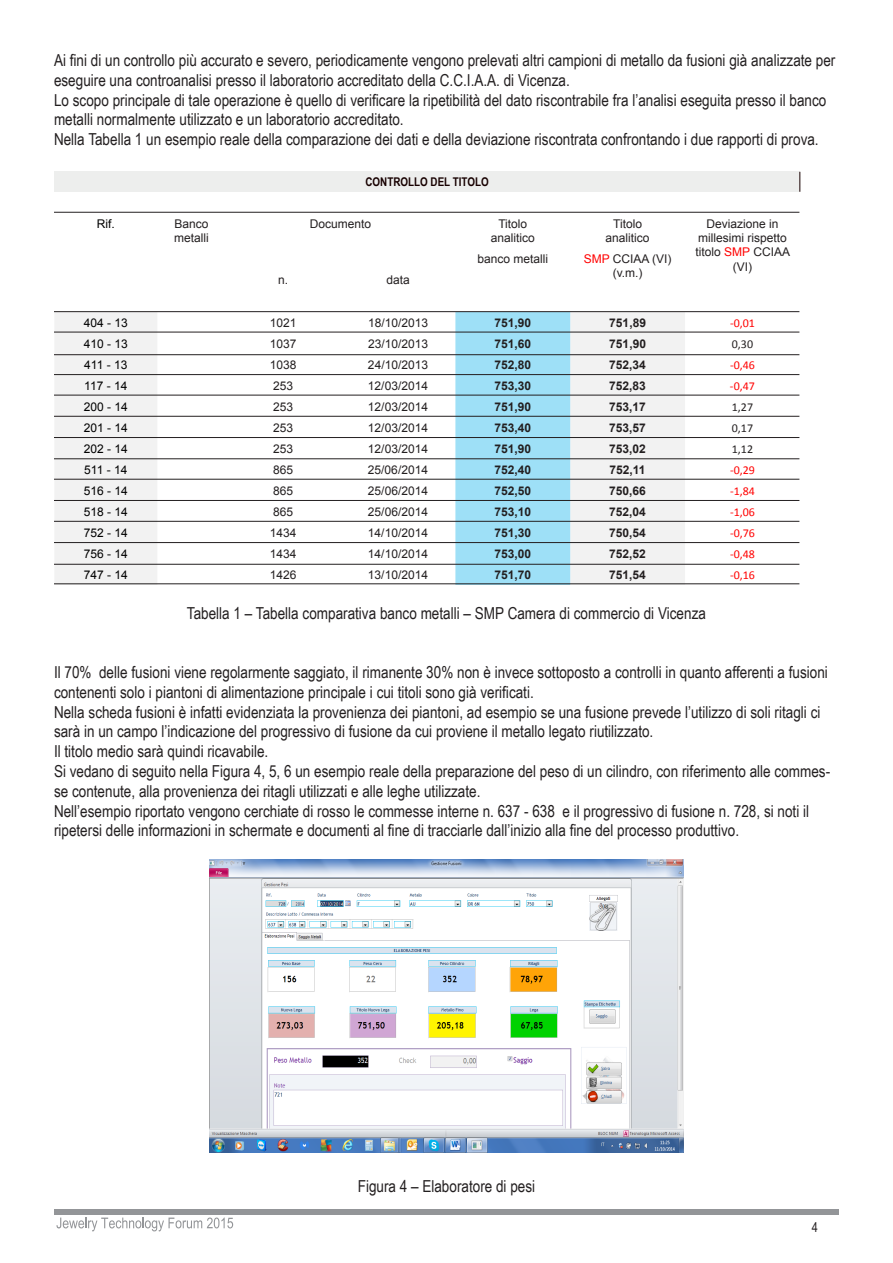
<style>
.page{position:relative;width:893px;height:1263px;background:#fff}
.page>*{position:absolute;margin:0;border:0;box-sizing:border-box;transform-origin:0 0}
.t1{font:16.5px/19.8px "Arial Narrow";color:#231f20}
.t2{font:13.5px "Arial Narrow";color:#231f20}
.t3{font:12px/14.4px "Arial";color:#231f20;text-align:center}
.t4{font:700 12px "Arial";color:#231f20}
.t5{font:12px "Arial";color:#000}
.t6{font:12px "Calibri";color:#f00}
.t7{font:700 12px "Arial Narrow";color:#170000}
.t8{font:12px "Calibri";color:#231f20}
.s1{color:#f00}
</style>
<div class="page">
<svg style="left:56px;top:1217px;width:177px;height:14px"></svg>
<hr style="left:54px;top:1209px;width:785px;height:3px;background:#939598">
<hr style="left:54px;top:1213px;width:785px;height:1px;background:#939598">
<div style="left:54px;top:171px;width:746px;height:21px;background:#edeeed"></div>
<svg style="left:54px;top:312px;width:631px;height:273px"></svg>
<div style="left:455px;top:312px;width:115px;height:273px;background:#9ee0f7"></div>
<svg style="left:799px;top:172px;width:1px;height:20px"></svg>
<img style="left:210px;top:859px;width:473px;height:294px">
<hr style="left:54px;top:212px;width:745px;height:1px;background:#231f20">
<hr style="left:54px;top:311px;width:745px;height:1px;background:#231f20">
<hr style="left:54px;top:332px;width:745px;height:1px;background:#231f20">
<hr style="left:54px;top:354px;width:745px;height:1px;background:#231f20">
<hr style="left:54px;top:374px;width:745px;height:1px;background:#231f20">
<hr style="left:54px;top:395px;width:745px;height:1px;background:#231f20">
<hr style="left:54px;top:416px;width:745px;height:1px;background:#231f20">
<hr style="left:54px;top:437px;width:745px;height:1px;background:#231f20">
<hr style="left:54px;top:458px;width:745px;height:1px;background:#231f20">
<hr style="left:54px;top:479px;width:745px;height:1px;background:#231f20">
<hr style="left:54px;top:500px;width:745px;height:1px;background:#231f20">
<hr style="left:54px;top:521px;width:745px;height:1px;background:#231f20">
<hr style="left:54px;top:542px;width:745px;height:1px;background:#231f20">
<hr style="left:54px;top:564px;width:745px;height:1px;background:#231f20">
<hr style="left:54px;top:583px;width:745px;height:1px;background:#231f20">
<p class="t1" style="left:54px;top:50px;width:783px">Ai fini di un controllo più accurato e severo, periodicamente vengono prelevati altri campioni di metallo da fusioni già analizzate per eseguire una controanalisi presso il laboratorio accreditato della C.C.I.A.A. di Vicenza.<br>Lo scopo principale di tale operazione è quello di verificare la ripetibilità del dato riscontrabile fra l’analisi eseguita presso il banco metalli normalmente utilizzato e un laboratorio accreditato.<br>Nella Tabella 1 un esempio reale della comparazione dei dati e della deviazione riscontrata confrontando i due rapporti di prova.</p>
<p class="t7" style="left:365px;top:173px;width:125px">CONTROLLO DEL TITOLO</p>
<p class="t5" style="left:97px;top:216px;width:19px">Rif.</p>
<p class="t3" style="left:174px;top:216px;width:36px;text-align:left">Banco metalli</p>
<p class="t3" style="left:310px;top:216px;width:63px">Documento</p>
<p class="t3" style="left:491px;top:216px;width:46px">Titolo analitico</p>
<p class="t3" style="left:606px;top:216px;width:46px">Titolo analitico</p>
<p class="t3" style="left:695px;top:216px;width:96px">Deviazione in millesimi rispetto titolo <span class="s1">SMP</span> CCIAA (VI)</p>
<p class="t3" style="left:278px;top:273px;width:12px">n.</p>
<p class="t3" style="left:386px;top:273px;width:25px">data</p>
<p class="t3" style="left:477px;top:251px;width:72px">banco metalli</p>
<p class="t3" style="left:584px;top:251px;width:89px"><span class="s1">SMP</span> CCIAA (VI) (v.m.)</p>
<p class="t5" style="left:84px;top:315px;width:46px">404 - 13</p>
<p class="t3" style="left:270px;top:316px;width:28px">1021</p>
<p class="t3" style="left:368px;top:316px;width:62px">18/10/2013</p>
<p class="t4" style="left:494px;top:315px;width:38px">751,90</p>
<p class="t4" style="left:609px;top:315px;width:38px">751,89</p>
<p class="t6" style="left:730px;top:315px;width:26px">-0,01</p>
<p class="t5" style="left:84px;top:336px;width:46px">410 - 13</p>
<p class="t3" style="left:270px;top:337px;width:28px">1037</p>
<p class="t3" style="left:368px;top:337px;width:62px">23/10/2013</p>
<p class="t4" style="left:494px;top:336px;width:38px">751,60</p>
<p class="t4" style="left:609px;top:336px;width:38px">751,90</p>
<p class="t8" style="left:732px;top:336px;width:23px">0,30</p>
<p class="t5" style="left:84px;top:357px;width:45px">411 - 13</p>
<p class="t3" style="left:270px;top:358px;width:28px">1038</p>
<p class="t3" style="left:368px;top:358px;width:62px">24/10/2013</p>
<p class="t4" style="left:494px;top:357px;width:38px">752,80</p>
<p class="t4" style="left:609px;top:357px;width:38px">752,34</p>
<p class="t6" style="left:730px;top:357px;width:26px">-0,46</p>
<p class="t5" style="left:84px;top:378px;width:45px">117 - 14</p>
<p class="t3" style="left:273px;top:379px;width:22px">253</p>
<p class="t3" style="left:368px;top:379px;width:62px">12/03/2014</p>
<p class="t4" style="left:494px;top:378px;width:38px">753,30</p>
<p class="t4" style="left:609px;top:378px;width:38px">752,83</p>
<p class="t6" style="left:730px;top:378px;width:26px">-0,47</p>
<p class="t5" style="left:84px;top:399px;width:46px">200 - 14</p>
<p class="t3" style="left:273px;top:400px;width:22px">253</p>
<p class="t3" style="left:368px;top:400px;width:62px">12/03/2014</p>
<p class="t4" style="left:494px;top:399px;width:38px">751,90</p>
<p class="t4" style="left:609px;top:399px;width:38px">753,17</p>
<p class="t8" style="left:732px;top:399px;width:23px">1,27</p>
<p class="t5" style="left:84px;top:420px;width:46px">201 - 14</p>
<p class="t3" style="left:273px;top:421px;width:22px">253</p>
<p class="t3" style="left:368px;top:421px;width:62px">12/03/2014</p>
<p class="t4" style="left:494px;top:420px;width:38px">753,40</p>
<p class="t4" style="left:609px;top:420px;width:38px">753,57</p>
<p class="t8" style="left:732px;top:420px;width:23px">0,17</p>
<p class="t5" style="left:84px;top:441px;width:46px">202 - 14</p>
<p class="t3" style="left:273px;top:442px;width:22px">253</p>
<p class="t3" style="left:368px;top:442px;width:62px">12/03/2014</p>
<p class="t4" style="left:494px;top:441px;width:38px">751,90</p>
<p class="t4" style="left:609px;top:441px;width:38px">753,02</p>
<p class="t8" style="left:732px;top:441px;width:23px">1,12</p>
<p class="t5" style="left:84px;top:462px;width:45px">511 - 14</p>
<p class="t3" style="left:273px;top:463px;width:22px">865</p>
<p class="t3" style="left:368px;top:463px;width:62px">25/06/2014</p>
<p class="t4" style="left:494px;top:462px;width:38px">752,40</p>
<p class="t4" style="left:610px;top:462px;width:38px">752,11</p>
<p class="t6" style="left:730px;top:462px;width:26px">-0,29</p>
<p class="t5" style="left:84px;top:483px;width:46px">516 - 14</p>
<p class="t3" style="left:273px;top:484px;width:22px">865</p>
<p class="t3" style="left:368px;top:484px;width:62px">25/06/2014</p>
<p class="t4" style="left:494px;top:483px;width:38px">752,50</p>
<p class="t4" style="left:609px;top:483px;width:38px">750,66</p>
<p class="t6" style="left:730px;top:483px;width:26px">-1,84</p>
<p class="t5" style="left:84px;top:504px;width:46px">518 - 14</p>
<p class="t3" style="left:273px;top:505px;width:22px">865</p>
<p class="t3" style="left:368px;top:505px;width:62px">25/06/2014</p>
<p class="t4" style="left:494px;top:504px;width:38px">753,10</p>
<p class="t4" style="left:609px;top:504px;width:38px">752,04</p>
<p class="t6" style="left:730px;top:504px;width:26px">-1,06</p>
<p class="t5" style="left:84px;top:525px;width:46px">752 - 14</p>
<p class="t3" style="left:270px;top:526px;width:28px">1434</p>
<p class="t3" style="left:368px;top:526px;width:62px">14/10/2014</p>
<p class="t4" style="left:494px;top:525px;width:38px">751,30</p>
<p class="t4" style="left:609px;top:525px;width:38px">750,54</p>
<p class="t6" style="left:730px;top:525px;width:26px">-0,76</p>
<p class="t5" style="left:84px;top:546px;width:46px">756 - 14</p>
<p class="t3" style="left:270px;top:547px;width:28px">1434</p>
<p class="t3" style="left:368px;top:547px;width:62px">14/10/2014</p>
<p class="t4" style="left:494px;top:546px;width:38px">753,00</p>
<p class="t4" style="left:609px;top:546px;width:38px">752,52</p>
<p class="t6" style="left:730px;top:546px;width:26px">-0,48</p>
<p class="t5" style="left:84px;top:567px;width:46px">747 - 14</p>
<p class="t3" style="left:270px;top:568px;width:28px">1426</p>
<p class="t3" style="left:368px;top:568px;width:62px">13/10/2014</p>
<p class="t4" style="left:494px;top:567px;width:38px">751,70</p>
<p class="t4" style="left:609px;top:567px;width:38px">751,54</p>
<p class="t6" style="left:730px;top:567px;width:26px">-0,16</p>
<p class="t1" style="left:187px;top:602px;width:520px">Tabella 1 – Tabella comparativa banco metalli – SMP Camera di commercio di Vicenza</p>
<p class="t1" style="left:54px;top:662px;width:778px">Il 70% delle fusioni viene regolarmente saggiato, il rimanente 30% non è invece sottoposto a controlli in quanto afferenti a fusioni contenenti solo i piantoni di alimentazione principale i cui titoli sono già verificati.<br>Nella scheda fusioni è infatti evidenziata la provenienza dei piantoni, ad esempio se una fusione prevede l’utilizzo di soli ritagli ci sarà in un campo l’indicazione del progressivo di fusione da cui proviene il metallo legato riutilizzato.<br>Il titolo medio sarà quindi ricavabile.<br>Si vedano di seguito nella Figura 4, 5, 6 un esempio reale della preparazione del peso di un cilindro, con riferimento alle commes&shy;se contenute, alla provenienza dei ritagli utilizzati e alle leghe utilizzate.<br>Nell’esempio riportato vengono cerchiate di rosso le commesse interne n. 637 - 638 e il progressivo di fusione n. 728, si noti il ripetersi delle informazioni in schermate e documenti al fine di tracciarle dall’inizio alla fine del processo produttivo.</p>
<p class="t1" style="left:358px;top:1176px;width:179px">Figura 4 – Elaboratore di pesi</p>
<p class="t2" style="left:812px;top:1217px;width:8px">4</p>
</div>
